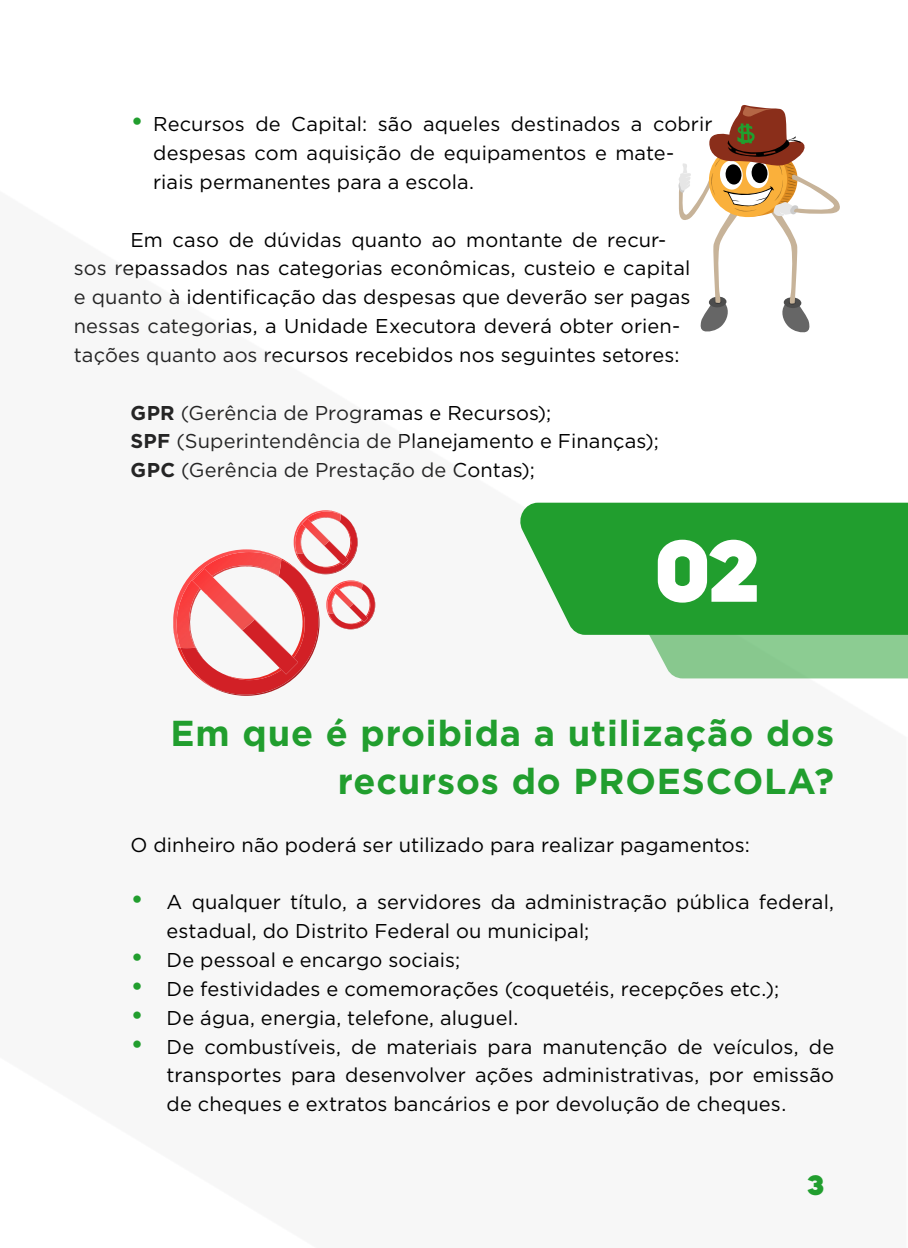
<style>
.page{position:relative;width:908px;height:1248px;background:#fff}
.page>*{position:absolute;margin:0;border:0;box-sizing:border-box;transform-origin:0 0}
.t1{font:900 87.4px "Mazzard H";color:#fff}
.t2{font:700 36px/48px "Gotham";letter-spacing:.025em;color:#219e2e;text-align:right}
.t3{font:900 28px "Mazzard H";color:#219e2e}
.Estilo_de_parágrafo{font:20px/28.8px "Gotham";letter-spacing:.005em;color:#000}
.s1{font-size:28px;color:#219e2e}
.s2{font-weight:700}
</style>
<div class="page">
<svg style="left:678px;top:105px;width:162px;height:228px"></svg>
<svg style="left:173px;top:510px;width:203px;height:185px"></svg>
<svg style="left:617px;top:634px;width:290px;height:44px;background:#98cf9d"></svg>
<svg style="left:520px;top:502px;width:387px;height:132px;background:#2fa43b"></svg>
<p class="Estilo_de_parágrafo" style="left:153px;top:109px;width:560px;text-indent:-23px"><span class="s1">•</span> Recursos de Capital: são aqueles destinados a cobrir despesas com aquisição de equipamentos e mate&shy;riais permanentes para a escola.</p>
<p class="Estilo_de_parágrafo" style="left:74px;top:225px;width:618px;text-indent:57px">Em caso de dúvidas quanto ao montante de recur&shy;sos repassados nas categorias econômicas, custeio e capital e quanto à identificação das despesas que deverão ser pagas nessas categorias, a Unidade Executora deverá obter orien&shy;tações quanto aos recursos recebidos nos seguintes setores:</p>
<p class="Estilo_de_parágrafo" style="left:130px;top:397px;width:422px"><span class="s2">GPR</span> (Gerência de Programas e Recursos);</p>
<p class="Estilo_de_parágrafo" style="left:130px;top:426px;width:529px"><span class="s2">SPF</span> (Superintendência de Planejamento e Finanças);</p>
<p class="Estilo_de_parágrafo" style="left:130px;top:455px;width:406px"><span class="s2">GPC</span> (Gerência de Prestação de Contas);</p>
<p class="t1" style="left:656px;top:512px;width:104px">02</p>
<p class="t2" style="left:170px;top:709px;width:664px">Em que é proibida a utilização dos recursos do PROESCOLA?</p>
<p class="Estilo_de_parágrafo" style="left:130px;top:829px;width:620px">O dinheiro não poderá ser utilizado para realizar pagamentos:</p>
<p class="Estilo_de_parágrafo" style="left:166px;top:887px;width:668px;text-indent:-36px"><span class="s1">•</span> A qualquer título, a servidores da administração pública federal, estadual, do Distrito Federal ou municipal;</p>
<p class="Estilo_de_parágrafo" style="left:130px;top:945px;width:331px"><span class="s1">•</span> De pessoal e encargo sociais;</p>
<p class="Estilo_de_parágrafo" style="left:130px;top:973px;width:650px"><span class="s1">•</span> De festividades e comemorações (coquetéis, recepções etc.);</p>
<p class="Estilo_de_parágrafo" style="left:130px;top:1002px;width:389px"><span class="s1">•</span> De água, energia, telefone, aluguel.</p>
<p class="Estilo_de_parágrafo" style="left:166px;top:1031px;width:668px;text-align:justify;text-indent:-36px"><span class="s1">•</span> De combustíveis, de materiais para manutenção de veículos, de transportes para desenvolver ações administrativas, por emissão de cheques e extratos bancários e por devolução de cheques.</p>
<p class="t3" style="left:807px;top:1166px;width:18px">3</p>
</div>
